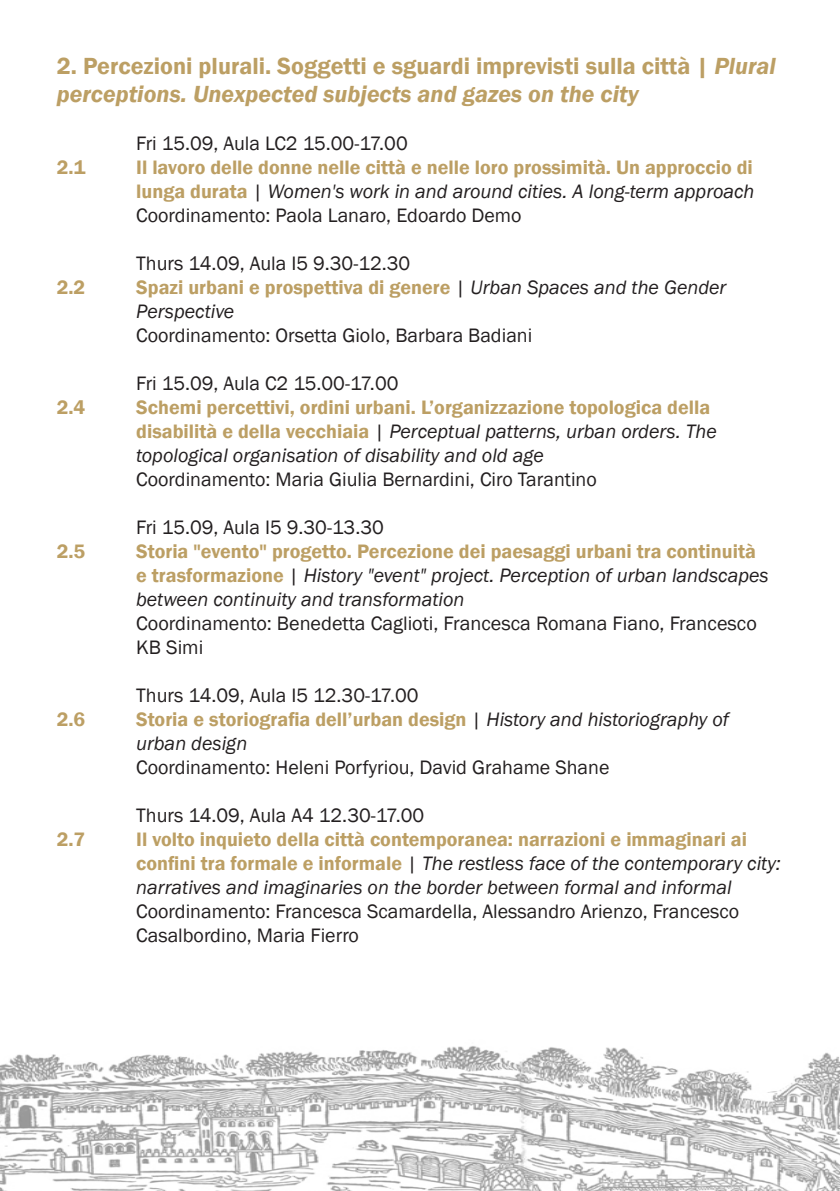
<style>
.page{position:relative;width:840px;height:1191px;background:#fff}
.page>*{position:absolute;margin:0;border:0;box-sizing:border-box;transform-origin:0 0}
.t1{font:600 24px/28.8px "Franklin Gothic";color:#bc9f64}
.t2{font:italic 20px/24px "Franklin Gothic";color:#231f20}
.t3{font:20px/24px "Franklin Gothic";color:#231f20}
.t4{font:600 20px/24px "Franklin Gothic";color:#bc9f64;text-align:justify}
.s1{font-style:italic}
.s2{font-weight:400;color:#231f20}
.s3{font-weight:400;font-style:italic;color:#231f20}
.s4{font-style:normal}
.s5{font-weight:600;font-style:normal;color:#bc9f64}
</style>
<div class="page">
<img style="left:0;top:1046px;width:839px;height:145px">
<p class="t1" style="left:57px;top:51px;width:720px">2. Percezioni plurali. Soggetti e sguardi imprevisti sulla città | <span class="s1">Plural perceptions. Unexpected subjects and gazes on the city</span></p>
<p class="t4" style="left:57px;top:156px;width:30px">2.1</p>
<p class="t4" style="left:57px;top:276px;width:30px">2.2</p>
<p class="t4" style="left:57px;top:396px;width:30px">2.4</p>
<p class="t4" style="left:57px;top:540px;width:30px">2.5</p>
<p class="t4" style="left:57px;top:708px;width:30px">2.6</p>
<p class="t4" style="left:57px;top:828px;width:30px">2.7</p>
<p class="t3" style="left:136px;top:132px;width:273px">Fri 15.09, Aula LC2 15.00-17.00</p>
<p class="t4" style="left:136px;top:156px;width:619px">Il lavoro delle donne nelle città e nelle loro prossimità. Un approccio di lunga durata <span class="s2">|</span> <span class="s3">Women's work in and around cities. A long-term approach </span><span class="s2">Coordinamento: Paola Lanaro, Edoardo Demo</span></p>
<p class="t2" style="left:136px;top:252px;width:591px"><span class="s4">Thurs 14.09, Aula I5 9.30-12.30<br></span><span class="s5">Spazi urbani e prospettiva di genere</span> <span class="s4">|</span> Urban Spaces and the Gender<br>Perspective</p>
<p class="t3" style="left:136px;top:324px;width:397px">Coordinamento: Orsetta Giolo, Barbara Badiani</p>
<p class="t3" style="left:136px;top:372px;width:263px">Fri 15.09, Aula C2 15.00-17.00</p>
<p class="t4" style="left:136px;top:396px;width:581px;text-align:left">Schemi percettivi, ordini urbani. L’organizzazione topologica della disabilità e della vecchiaia <span class="s2">|</span> <span class="s3">Perceptual patterns, urban orders. The topological organisation of disability and old age</span></p>
<p class="t3" style="left:136px;top:468px;width:462px">Coordinamento: Maria Giulia Bernardini, Ciro Tarantino</p>
<p class="t3" style="left:136px;top:516px;width:249px">Fri 15.09, Aula I5 9.30-13.30</p>
<p class="t2" style="left:136px;top:540px;width:633px"><span class="s5">Storia "evento" progetto. Percezione dei paesaggi urbani tra continuità e trasformazione</span> <span class="s4">|</span> History "event" project. Perception of urban landscapes between continuity and transformation</p>
<p class="t3" style="left:136px;top:612px;width:621px">Coordinamento: Benedetta Caglioti, Francesca Romana Fiano, Francesco<br>KB Simi</p>
<p class="t2" style="left:136px;top:684px;width:593px"><span class="s4">Thurs 14.09, Aula I5 12.30-17.00<br></span><span class="s5">Storia e storiografia dell’urban design</span> <span class="s4">|</span> History and historiography of urban design</p>
<p class="t3" style="left:136px;top:756px;width:474px">Coordinamento: Heleni Porfyriou, David Grahame Shane</p>
<p class="t3" style="left:136px;top:804px;width:289px">Thurs 14.09, Aula A4 12.30-17.00</p>
<p class="t2" style="left:136px;top:828px;width:645px"><span class="s5">Il volto inquieto della città contemporanea: narrazioni e immaginari ai confini tra formale e informale</span> <span class="s4">|</span> The restless face of the contemporary city: narratives and imaginaries on the border between formal and informal</p>
<p class="t3" style="left:136px;top:900px;width:604px">Coordinamento: Francesca Scamardella, Alessandro Arienzo, Francesco<br>Casalbordino, Maria Fierro</p>
</div>
